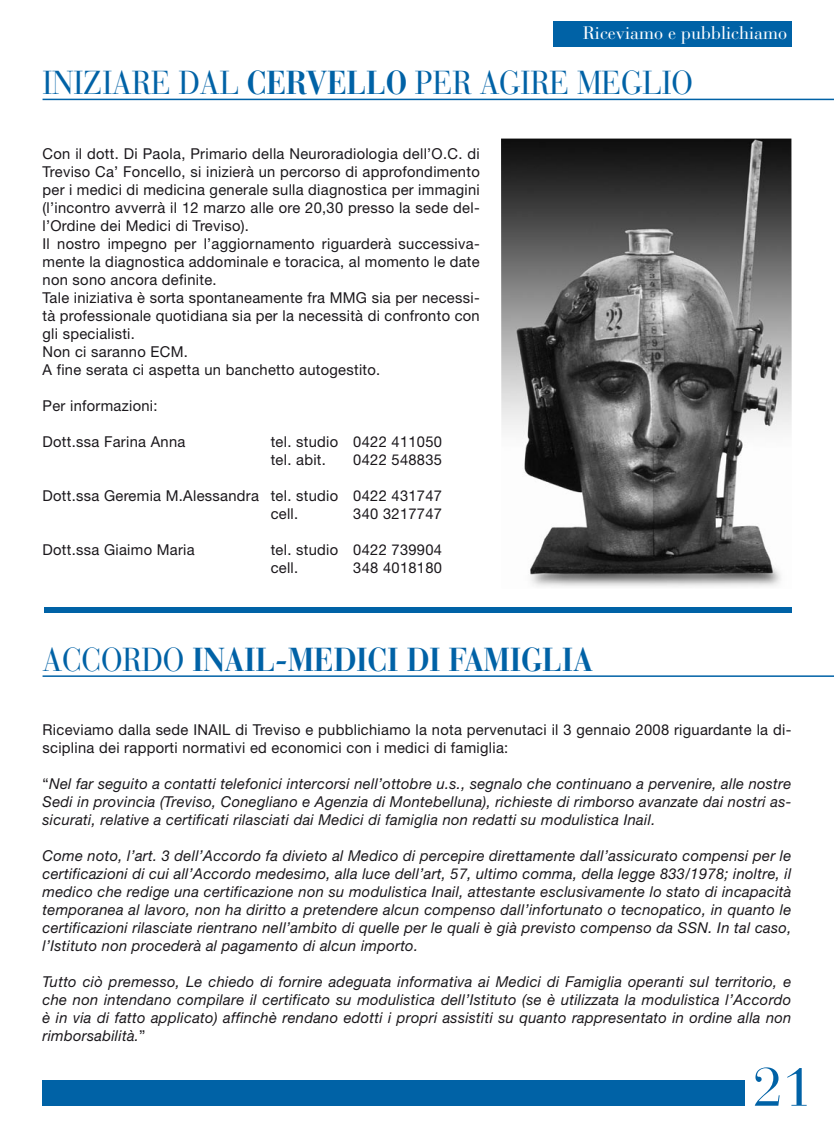
<style>
.page{position:relative;width:834px;height:1127px;background:#fff}
.page>*{position:absolute;margin:0;border:0;box-sizing:border-box;transform-origin:0 0}
.t1{font:54px "Bauer Bodoni";color:#0062a6}
.t2{font:33px "Bauer Bodoni";letter-spacing:-.01em;color:#0062a6;scale:.9 1}
.t3{font:700 33px "Bauer Bodoni";letter-spacing:-.01em;color:#0062a6;scale:.9 1}
.t4{font:18px "Bauer Bodoni";color:#fff}
.t5{font:italic 15px/18px "Helvetica Neue";letter-spacing:.02em;color:#1a171b;text-align:justify}
.t6{font:15px/18px "Helvetica Neue";letter-spacing:.02em;color:#1a171b}
.s1{font-weight:700}
.s2{font-weight:400}
.s3{font-style:normal}
</style>
<div class="page">
<div style="left:553px;top:21px;width:238px;height:26px;background:#0062a6"></div>
<hr style="left:43px;top:99px;width:790px;height:1px;background:#0062a6">
<hr style="left:43px;top:675px;width:790px;height:2px;background:#0062a6">
<div style="left:44px;top:607px;width:747px;height:6px;background:#0062a6"></div>
<img style="left:501px;top:139px;width:290px;height:448px">
<div style="left:43px;top:1080px;width:701px;height:26px;background:#0062a6"></div>
<p class="t4" style="left:583px;top:22px;width:206px">Riceviamo e pubblichiamo</p>
<h2 class="t2" style="left:43px;top:63px;width:17px">INIZI</h2>
<h2 class="t2" style="left:112px;top:63px;width:564px">ARE DAL <span class="s1">CERVELLO</span> PER AGIRE MEGLI</h2>
<h2 class="t2" style="left:671px;top:63px;width:25px">O</h2>
<p class="t6" style="left:43px;top:144px;width:438px">Con il dott. Di Paola, Primario della Neuroradiologia dell’O.C. di Treviso Ca’ Foncello, si inizierà un percorso di approfondimento per i medici di medicina generale sulla diagnostica per immagini (l’incontro avverrà il 12 marzo alle ore 20,30 presso la sede del&shy;l’Ordine dei Medici di Treviso).<br>Il nostro impegno per l’aggiornamento riguarderà successiva&shy;mente la diagnostica addominale e toracica, al momento le date non sono ancora definite.<br>Tale iniziativa è sorta spontaneamente fra MMG sia per necessi&shy;tà professionale quotidiana sia per la necessità di confronto con gli specialisti.<br>Non ci saranno ECM.<br>A fine serata ci aspetta un banchetto autogestito.</p>
<p class="t6" style="left:43px;top:396px;width:116px">Per informazioni:</p>
<p class="t6" style="left:43px;top:432px;width:144px">Dott.ssa Farina Anna</p>
<p class="t6" style="left:271px;top:432px;width:173px">tel. studio 0422 411050 tel. abit.</p>
<p class="t6" style="left:353px;top:450px;width:90px">0422 548835</p>
<p class="t6" style="left:271px;top:486px;width:173px;text-indent:-228px">Dott.ssa Geremia M.Alessandra tel. studio 0422 431747 cell.</p>
<p class="t6" style="left:353px;top:504px;width:90px">340 3217747</p>
<p class="t6" style="left:43px;top:540px;width:154px">Dott.ssa Giaimo Maria</p>
<p class="t6" style="left:271px;top:540px;width:173px">tel. studio 0422 739904 cell.</p>
<p class="t6" style="left:353px;top:558px;width:90px">348 4018180</p>
<h2 class="t3" style="left:43px;top:640px;width:613px"><span class="s2">ACCORDO</span> INAIL-MEDICI DI FAMIGLIA</h2>
<p class="t6" style="left:43px;top:720px;width:750px">Riceviamo dalla sede INAIL di Treviso e pubblichiamo la nota pervenutaci il 3 gennaio 2008 riguardante la di&shy;sciplina dei rapporti normativi ed economici con i medici di famiglia:</p>
<p class="t5" style="left:43px;top:774px;width:750px"><span class="s3">“</span>Nel far seguito a contatti telefonici intercorsi nell’ottobre u.s., segnalo che continuano a pervenire, alle nostre Sedi in provincia (Treviso, Conegliano e Agenzia di Montebelluna), richieste di rimborso avanzate dai nostri as&shy;sicurati, relative a certificati rilasciati dai Medici di famiglia non redatti su modulistica Inail.</p>
<p class="t5" style="left:43px;top:846px;width:750px">Come noto, l’art. 3 dell’Accordo fa divieto al Medico di percepire direttamente dall’assicurato compensi per le certificazioni di cui all’Accordo medesimo, alla luce dell’art, 57, ultimo comma, della legge 833/1978; inoltre, il medico che redige una certificazione non su modulistica Inail, attestante esclusivamente lo stato di incapacità temporanea al lavoro, non ha diritto a pretendere alcun compenso dall’infortunato o tecnopatico, in quanto le certificazioni rilasciate rientrano nell’ambito di quelle per le quali è già previsto compenso da SSN. In tal caso, l’Istituto non procederà al pagamento di alcun importo.</p>
<p class="t5" style="left:43px;top:972px;width:750px">Tutto ciò premesso, Le chiedo di fornire adeguata informativa ai Medici di Famiglia operanti sul territorio, e che non intendano compilare il certificato su modulistica dell’Istituto (se è utilizzata la modulistica l’Accordo è in via di fatto applicato) affinchè rendano edotti i propri assistiti su quanto rappresentato in ordine alla non rimborsabilità.<span class="s3">”</span></p>
<h1 class="t1" style="left:752px;top:1055px;width:62px">21</h1>
</div>
